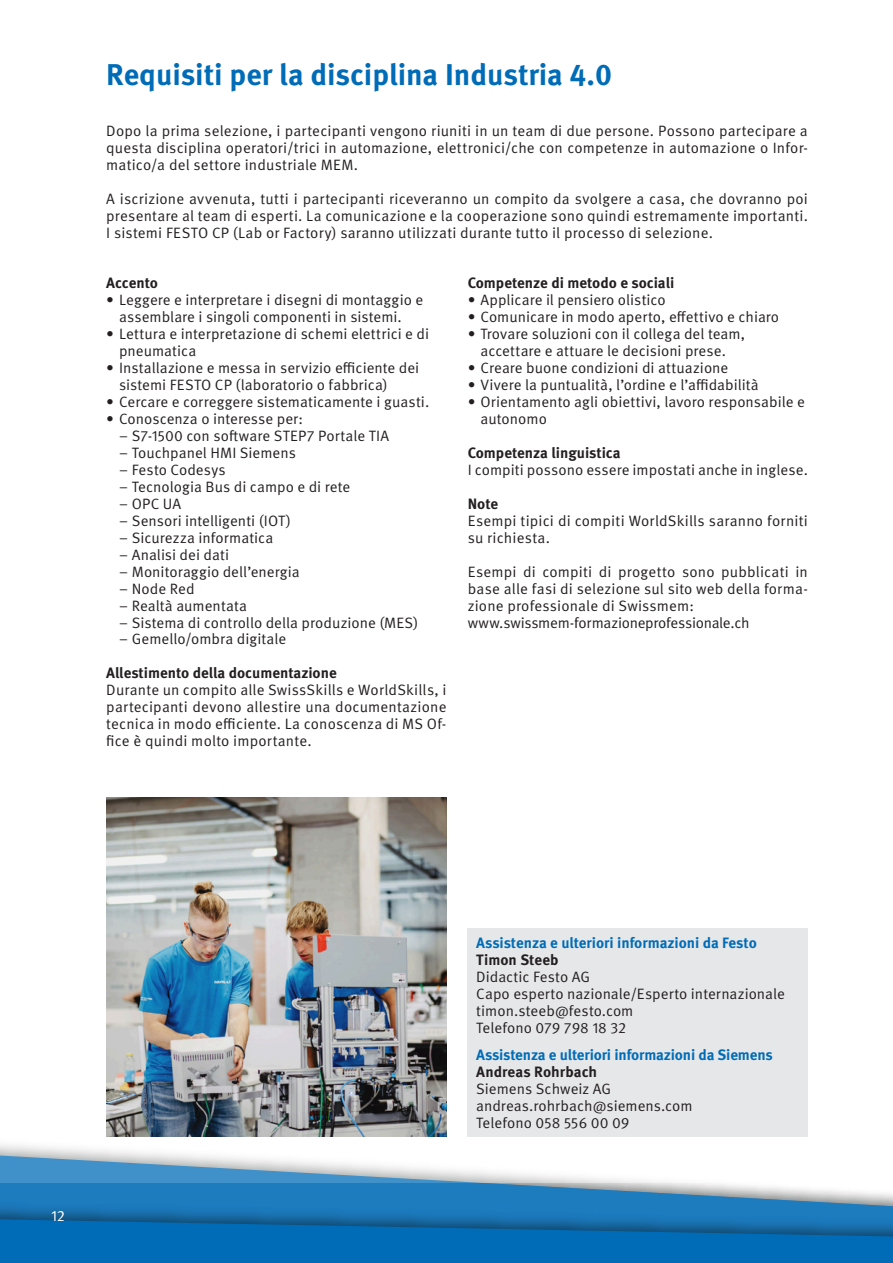
<style>
.page{position:relative;width:893px;height:1263px;background:#fff}
.page>*{position:absolute;margin:0;border:0;box-sizing:border-box;transform-origin:0 0}
.t1{font:700 30px "Meta OT";color:#006cb7}
.t2{font:15px/17px "Meta OT";letter-spacing:.005em;color:#231f20}
.t3{font:700 15px "Meta OT";color:#231f20}
.t4{font:700 15px "Meta OT";letter-spacing:-.01em;color:#006cb7}
.t5{font:15px "Meta OT";color:#fff}
</style>
<div class="page">
<svg style="left:106px;top:1119px;width:702px;height:18px"></svg>
<img style="left:0;top:1144px;width:320px;height:19px">
<svg style="left:0;top:1163px;width:672px;height:20px"></svg>
<img style="left:0;top:1183px;width:893px;height:36px">
<svg style="left:0;top:1219px;width:893px;height:44px"></svg>
<div style="left:468px;top:928px;width:340px;height:208px;background:#e6e7e9"></div>
<img style="left:106px;top:797px;width:340px;height:339px">
<h1 class="t1" style="left:106px;top:56px;width:507px">Requisiti per la disciplina Industria 4.0</h1>
<p class="t2" style="left:106px;top:122px;width:703px;text-align:justify">Dopo la prima selezione, i partecipanti vengono riuniti in un team di due persone. Possono partecipare a questa disciplina operatori/trici in automazione, elettronici/che con competenze in automazione o Infor&shy;matico/a del settore industriale MEM.</p>
<p class="t2" style="left:106px;top:190px;width:703px;text-align:justify">A iscrizione avvenuta, tutti i partecipanti riceveranno un compito da svolgere a casa, che dovranno poi presentare al team di esperti. La comunicazione e la cooperazione sono quindi estremamente importanti.<br>I sistemi FESTO CP (Lab or Factory) saranno utilizzati durante tutto il processo di selezione.</p>
<p class="t3" style="left:106px;top:274px;width:53px">Accento</p>
<p class="t2" style="left:106px;top:292px;width:318px;text-align:center">• Leggere e interpretare i disegni di montaggio e assemblare i singoli componenti in sistemi.</p>
<p class="t2" style="left:119px;top:326px;width:311px;text-indent:-13px">• Lettura e interpretazione di schemi elettrici e di pneumatica</p>
<p class="t2" style="left:119px;top:360px;width:302px;text-indent:-13px">• Installazione e messa in servizio efficiente dei sistemi FESTO CP (laboratorio o fabbrica)</p>
<p class="t2" style="left:106px;top:394px;width:324px">• Cercare e correggere sistematicamente i guasti.</p>
<p class="t2" style="left:106px;top:411px;width:198px">• Conoscenza o interesse per:</p>
<p class="t2" style="left:119px;top:428px;width:272px">– S7-1500 con software STEP7 Portale TIA</p>
<p class="t2" style="left:119px;top:444px;width:178px">– Touchpanel HMI Siemens</p>
<p class="t2" style="left:119px;top:461px;width:108px">– Festo Codesys</p>
<p class="t2" style="left:119px;top:478px;width:233px">– Tecnologia Bus di campo e di rete</p>
<p class="t2" style="left:119px;top:495px;width:64px">– OPC UA</p>
<p class="t2" style="left:119px;top:512px;width:173px">– Sensori intelligenti (IOT)</p>
<p class="t2" style="left:119px;top:529px;width:156px">– Sicurezza informatica</p>
<p class="t2" style="left:119px;top:546px;width:111px">– Analisi dei dati</p>
<p class="t2" style="left:119px;top:563px;width:182px">– Monitoraggio dell’energia</p>
<p class="t2" style="left:119px;top:580px;width:77px">– Node Red</p>
<p class="t2" style="left:119px;top:597px;width:129px">– Realtà aumentata</p>
<p class="t2" style="left:119px;top:614px;width:301px">– Sistema di controllo della produzione (MES)</p>
<p class="t2" style="left:119px;top:631px;width:169px">– Gemello/ombra digitale</p>
<p class="t3" style="left:106px;top:664px;width:232px">Allestimento della documentazione</p>
<p class="t2" style="left:106px;top:682px;width:342px;text-align:justify">Durante un compito alle SwissSkills e WorldSkills, i partecipanti devono allestire una documentazione tecnica in modo efficiente. La conoscenza di MS Of&shy;fice è quindi molto importante.</p>
<p class="t3" style="left:468px;top:274px;width:208px">Competenze di metodo e sociali</p>
<p class="t2" style="left:468px;top:292px;width:200px">• Applicare il pensiero olistico</p>
<p class="t2" style="left:468px;top:309px;width:313px">• Comunicare in modo aperto, effettivo e chiaro</p>
<p class="t2" style="left:468px;top:326px;width:279px;text-align:center">• Trovare soluzioni con il collega del team, accettare e attuare le decisioni prese.</p>
<p class="t2" style="left:468px;top:360px;width:262px">• Creare buone condizioni di attuazione</p>
<p class="t2" style="left:468px;top:377px;width:293px">• Vivere la puntualità, l’ordine e l’affidabilità</p>
<p class="t2" style="left:480px;top:394px;width:326px;text-indent:-13px">• Orientamento agli obiettivi, lavoro responsabile e autonomo</p>
<p class="t3" style="left:468px;top:443px;width:154px">Competenza linguistica</p>
<p class="t2" style="left:468px;top:461px;width:342px">I compiti possono essere impostati anche in inglese.</p>
<p class="t3" style="left:468px;top:494px;width:32px">Note</p>
<p class="t2" style="left:468px;top:512px;width:342px">Esempi tipici di compiti WorldSkills saranno forniti su richiesta.</p>
<p class="t2" style="left:468px;top:563px;width:342px">Esempi di compiti di progetto sono pubblicati in base alle fasi di selezione sul sito web della forma&shy;zione professionale di Swissmem: www.swissmem-formazioneprofessionale.ch</p>
<p class="t5" style="left:51px;top:1206px;width:15px">12</p>
<p class="t4" style="left:476px;top:933px;width:282px">Assistenza e ulteriori informazioni da Festo</p>
<p class="t3" style="left:476px;top:950px;width:84px">Timon Steeb</p>
<p class="t2" style="left:476px;top:968px;width:310px">Didactic Festo AG<br>Capo esperto nazionale/Esperto internazionale timon.steeb@festo.com<br>Telefono 079 798 18 32</p>
<p class="t4" style="left:476px;top:1045px;width:298px">Assistenza e ulteriori informazioni da Siemens</p>
<p class="t3" style="left:476px;top:1062px;width:122px">Andreas Rohrbach</p>
<p class="t2" style="left:476px;top:1080px;width:218px">Siemens Schweiz AG andreas.rohrbach@siemens.com<br>Telefono 058 556 00 09</p>
</div>
